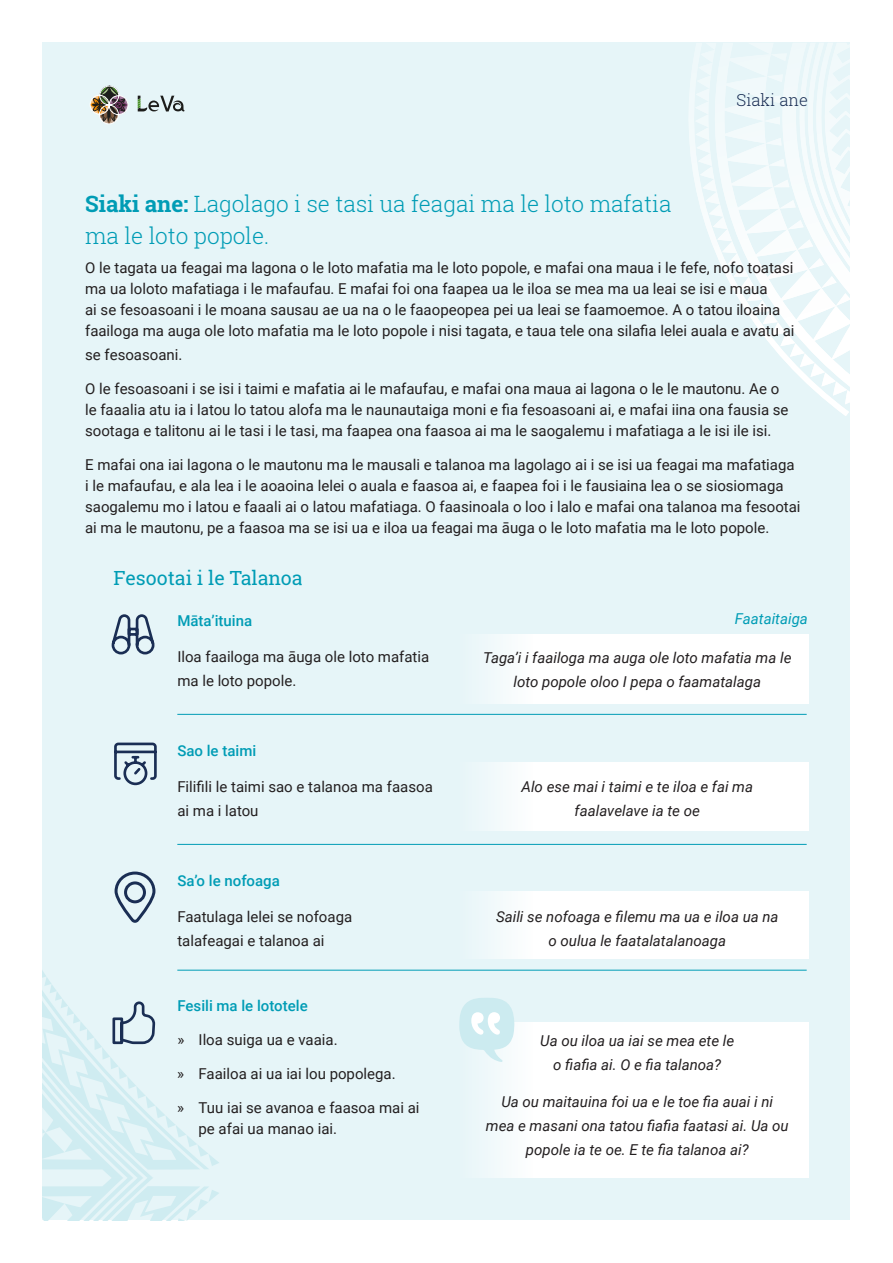
<style>
.page{position:relative;width:893px;height:1263px;background:#fff}
.page>*{position:absolute;margin:0;border:0;box-sizing:border-box;transform-origin:0 0}
.t1{font:300 22.5px/31.5px "Roboto Slab";color:#009cb5}
.t2{font:19.5px "Roboto Slab";color:#009cb5}
.t3{font:300 16.5px "Roboto Slab";color:#1a2e54}
.t4{font:15px/21px "Roboto";color:#231f20}
.t5{font:italic 15px/24px "Roboto";color:#231f20;text-align:center}
.t6{font:500 15px "Roboto";color:#009cb5}
.t7{font:italic 15px "Roboto";color:#009cb5}
.s1{font-weight:700}
</style>
<div class="page">
<div style="left:43px;top:43px;width:807px;height:1177px;background:#e6f5f8"></div>
<svg style="left:689px;top:92px;width:160px;height:324px"></svg>
<svg style="left:695px;top:59px;width:155px;height:345px"></svg>
<svg style="left:138px;top:96px;width:47px;height:15px"></svg>
<svg style="left:90px;top:85px;width:39px;height:39px"></svg>
<div style="left:434px;top:762px;width:374px;height:69px;background:linear-gradient(to right,#f1f9fb,#fff)"></div>
<div style="left:434px;top:891px;width:374px;height:68px;background:linear-gradient(to right,#f1f9fb,#fff)"></div>
<div style="left:434px;top:1022px;width:374px;height:156px;background:#fff"></div>
<div style="left:434px;top:635px;width:374px;height:69px;background:linear-gradient(to right,#f1f9fb,#fff)"></div>
<hr style="left:177px;top:714px;width:630px;height:1px;background:#009cb5">
<hr style="left:177px;top:844px;width:630px;height:1px;background:#009cb5">
<hr style="left:177px;top:970px;width:630px;height:1px;background:#009cb5">
<svg style="left:114px;top:742px;width:43px;height:44px"></svg>
<svg style="left:111px;top:614px;width:44px;height:41px"></svg>
<svg style="left:43px;top:871px;width:176px;height:349px"></svg>
<div style="left:126px;top:883px;width:18px;height:19px;background:#e6f5f8;border-radius:50%"></div>
<div style="left:124px;top:881px;width:22px;height:22px;border:3px solid #1a2e54;border-radius:50%"></div>
<svg style="left:459px;top:998px;width:55px;height:64px"></svg>
<p class="t3" style="left:737px;top:89px;width:73px">Siaki ane</p>
<h1 class="t1" style="left:85px;top:188px;width:588px"><span class="s1">Siaki ane:</span> Lagolago i se tasi ua feagai ma le loto mafatia ma le loto popole.</h1>
<p class="t4" style="left:85px;top:257px;width:711px">O le tagata ua feagai ma lagona o le loto mafatia ma le loto popole, e mafai ona maua i le fefe, nofo toatasi ma ua loloto mafatiaga i le mafaufau. E mafai foi ona faapea ua le iloa se mea ma ua leai se isi e maua<br>ai se fesoasoani i le moana sausau ae ua na o le faaopeopea pei ua leai se faamoemoe. A o tatou iloaina faailoga ma auga ole loto mafatia ma le loto popole i nisi tagata, e taua tele ona silafia lelei auala e avatu ai</p>
<p class="t4" style="left:85px;top:344px;width:99px">se fesoasoani.</p>
<p class="t4" style="left:85px;top:378px;width:705px">O le fesoasoani i se isi i taimi e mafatia ai le mafaufau, e mafai ona maua ai lagona o le le mautonu. Ae o le faaalia atu ia i latou lo tatou alofa ma le naunautaiga moni e fia fesoasoani ai, e mafai iina ona fausia se sootaga e talitonu ai le tasi i le tasi, ma faapea ona faasoa ai ma le saogalemu i mafatiaga a le isi ile isi.</p>
<p class="t4" style="left:85px;top:453px;width:717px">E mafai ona iai lagona o le mautonu ma le mausali e talanoa ma lagolago ai i se isi ua feagai ma mafatiaga i le mafaufau, e ala lea i le aoaoina lelei o auala e faasoa ai, e faapea foi i le fausiaina lea o se siosiomaga saogalemu mo i latou e faaali ai o latou mafatiaga. O faasinoala o loo i lalo e mafai ona talanoa ma fesootai ai ma le mautonu, pe a faasoa ma se isi ua e iloa ua feagai ma āuga o le loto mafatia ma le loto popole.</p>
<h2 class="t2" style="left:114px;top:564px;width:190px">Fesootai i le Talanoa</h2>
<p class="t6" style="left:177px;top:610px;width:76px">Māta’ituina</p>
<p class="t4" style="left:177px;top:644px;width:253px;line-height:24px">Iloa faailoga ma āuga ole loto mafatia ma le loto popole.</p>
<p class="t7" style="left:735px;top:608px;width:74px">Faataitaiga</p>
<p class="t5" style="left:483px;top:645px;width:310px">Taga’i i faailoga ma auga ole loto mafatia ma le loto popole oloo I pepa o faamatalaga</p>
<p class="t6" style="left:177px;top:740px;width:80px">Sao le taimi</p>
<p class="t4" style="left:177px;top:774px;width:257px;line-height:24px">Filifili le taimi sao e talanoa ma faasoa ai ma i latou</p>
<p class="t6" style="left:177px;top:870px;width:104px">Sa’o le nofoaga</p>
<p class="t4" style="left:177px;top:904px;width:176px;line-height:24px">Faatulaga lelei se nofoaga talafeagai e talanoa ai</p>
<p class="t6" style="left:177px;top:995px;width:132px">Fesili ma le lototele</p>
<p class="t4" style="left:177px;top:1029px;width:162px">» Iloa suiga ua e vaaia.</p>
<p class="t4" style="left:177px;top:1062px;width:220px">» Faailoa ai ua iai lou popolega.</p>
<p class="t4" style="left:199px;top:1096px;width:222px;text-indent:-21px">» Tuu iai se avanoa e faasoa mai ai pe afai ua manao iai.</p>
<p class="t5" style="left:521px;top:774px;width:233px">Alo ese mai i taimi e te iloa e fai ma faalavelave ia te oe</p>
<p class="t5" style="left:496px;top:904px;width:284px">Saili se nofoaga e filemu ma ua e iloa ua na o oulua le faatalatalanoaga</p>
<p class="t5" style="left:540px;top:1028px;width:195px">Ua ou iloa ua iai se mea ete le o fiafia ai. O e fia talanoa?</p>
<p class="t5" style="left:486px;top:1089px;width:304px">Ua ou maitauina foi ua e le toe fia auai i ni mea e masani ona tatou fiafia faatasi ai. Ua ou popole ia te oe. E te fia talanoa ai?</p>
</div>
